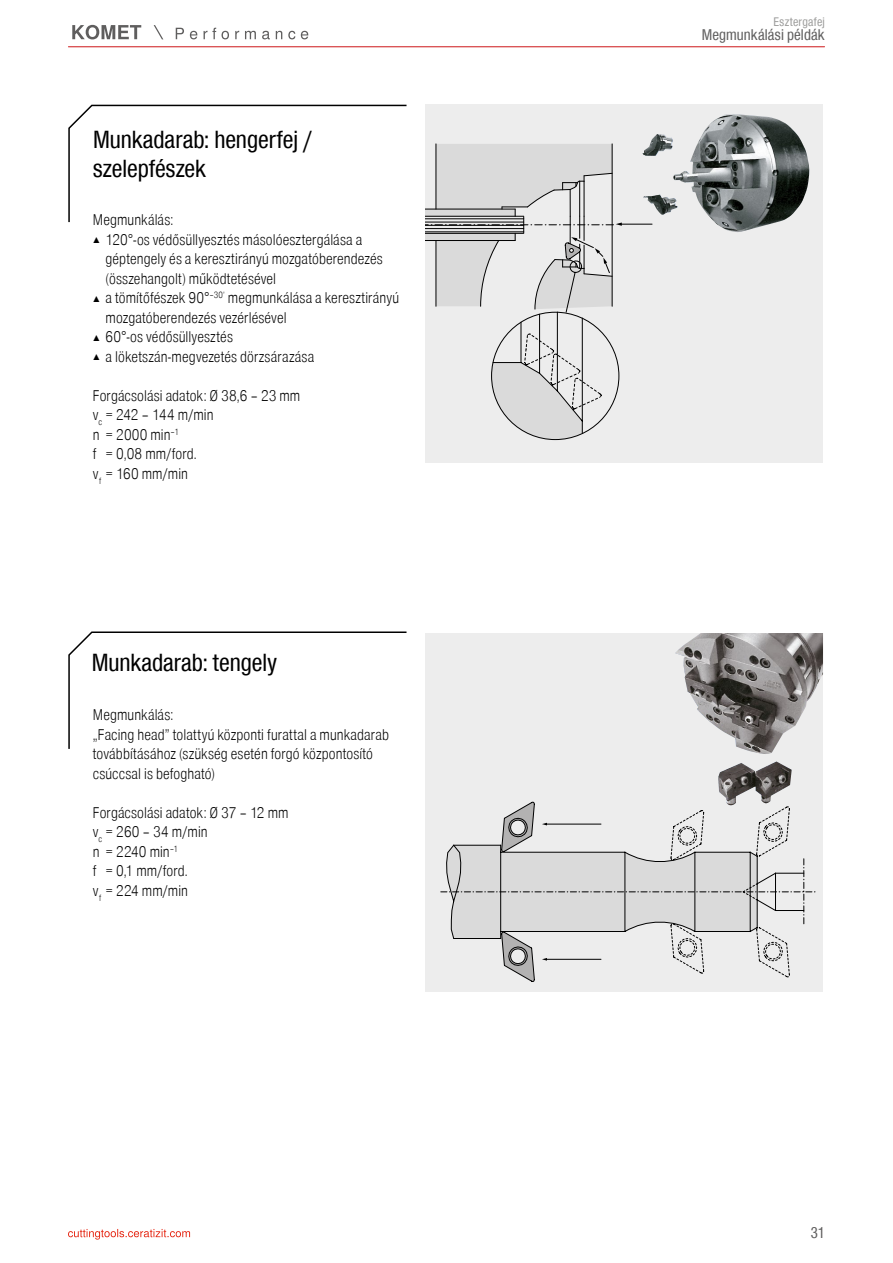
<style>
.page{position:relative;width:893px;height:1263px;background:#fff}
.page>*{position:absolute;margin:0;border:0;box-sizing:border-box;transform-origin:0 0}
.t1{font:24px/28.5px "Nimbus Sans WNT Global Cond";letter-spacing:-.005em;color:#000}
.t2{font:300 15px/19.5px "Nimbus Sans WNT Global Cond";letter-spacing:.005em;color:#000}
.t3{font:15px "Nimbus Sans WNT Global Cond";letter-spacing:.01em;color:#5f5e5e}
.t4{font:12px "Nimbus Sans WNT Global Cond";letter-spacing:.02em;color:#9d9d9c}
.s1{font-size:10.5px}
</style>
<div class="page">
<div style="left:425px;top:633px;width:398px;height:358px;background:#ededed"></div>
<div style="left:425px;top:105px;width:398px;height:358px;background:#ededed"></div>
<hr style="left:68px;top:46px;width:757px;height:1px;background:#cd1719">
<svg style="left:72px;top:25px;width:69px;height:14px"></svg>
<svg style="left:154px;top:25px;width:9px;height:14px"></svg>
<svg style="left:176px;top:28px;width:8px;height:11px"></svg>
<svg style="left:190px;top:31px;width:7px;height:8px"></svg>
<svg style="left:204px;top:28px;width:12px;height:11px"></svg>
<svg style="left:222px;top:31px;width:7px;height:8px"></svg>
<svg style="left:235px;top:31px;width:4px;height:8px"></svg>
<svg style="left:245px;top:31px;width:11px;height:8px"></svg>
<svg style="left:262px;top:31px;width:8px;height:8px"></svg>
<svg style="left:276px;top:31px;width:6px;height:8px"></svg>
<svg style="left:288px;top:31px;width:7px;height:8px"></svg>
<svg style="left:301px;top:31px;width:7px;height:8px"></svg>
<svg style="left:68px;top:1229px;width:122px;height:10px"></svg>
<svg style="left:68px;top:104px;width:339px;height:119px"></svg>
<svg style="left:68px;top:631px;width:339px;height:118px"></svg>
<img style="left:642px;top:114px;width:167px;height:118px">
<img style="left:675px;top:633px;width:148px;height:169px">
<hr style="left:621px;top:224px;width:31px;height:1px;background:#000">
<svg style="left:425px;top:144px;width:197px;height:296px"></svg>
<svg style="left:441px;top:802px;width:375px;height:180px"></svg>
<h1 class="t1" style="left:93px;top:126px;width:221px">Munkadarab: hengerfej / szelepfészek</h1>
<p class="t2" style="left:93px;top:210px;width:82px">Megmunkálás:</p>
<p class="t2" style="left:106px;top:230px;width:279px;text-indent:-13px"><span class="s1">▲</span> 120°-os védősüllyesztés másolóesztergálása a géptengely és a keresztirányú mozgatóberendezés (összehangolt) működtetésével</p>
<p class="t2" style="left:106px;top:288px;width:295px;text-indent:-13px"><span class="s1">▲</span> a tömítőfészek 90°<sup>–30’</sup> megmunkálása a keresztirányú mozgatóberendezés vezérlésével</p>
<p class="t2" style="left:93px;top:327px;width:142px"><span class="s1">▲</span> 60°-os védősüllyesztés</p>
<p class="t2" style="left:93px;top:347px;width:223px"><span class="s1">▲</span> a löketszán-megvezetés dörzsárazása</p>
<p class="t2" style="left:93px;top:386px;width:209px">Forgácsolási adatok: Ø 38,6 – 23 mm v<sub>c</sub> = 242 – 144 m/min<br>n = 2000 min<sup>–1<br></sup>f = 0,08 mm/ford.<br>v<sub>f</sub> = 160 mm/min</p>
<h1 class="t1" style="left:92px;top:649px;width:187px">Munkadarab: tengely</h1>
<p class="t2" style="left:93px;top:705px;width:298px">Megmunkálás:<br>„Facing head” tolattyú központi furattal a munkadarab továbbításához (szükség esetén forgó központosító csúccsal is befogható)</p>
<p class="t2" style="left:93px;top:803px;width:197px">Forgácsolási adatok: Ø 37 – 12 mm v<sub>c</sub> = 260 – 34 m/min<br>n = 2240 min<sup>–1<br></sup>f = 0,1 mm/ford.<br>v<sub>f</sub> = 224 mm/min</p>
<p class="t4" style="left:774px;top:15px;width:53px">Esztergafej</p>
<p class="t3" style="left:702px;top:27px;width:125px">Megmunkálási példák</p>
<p class="t3" style="left:811px;top:1224px;width:16px">31</p>
</div>
